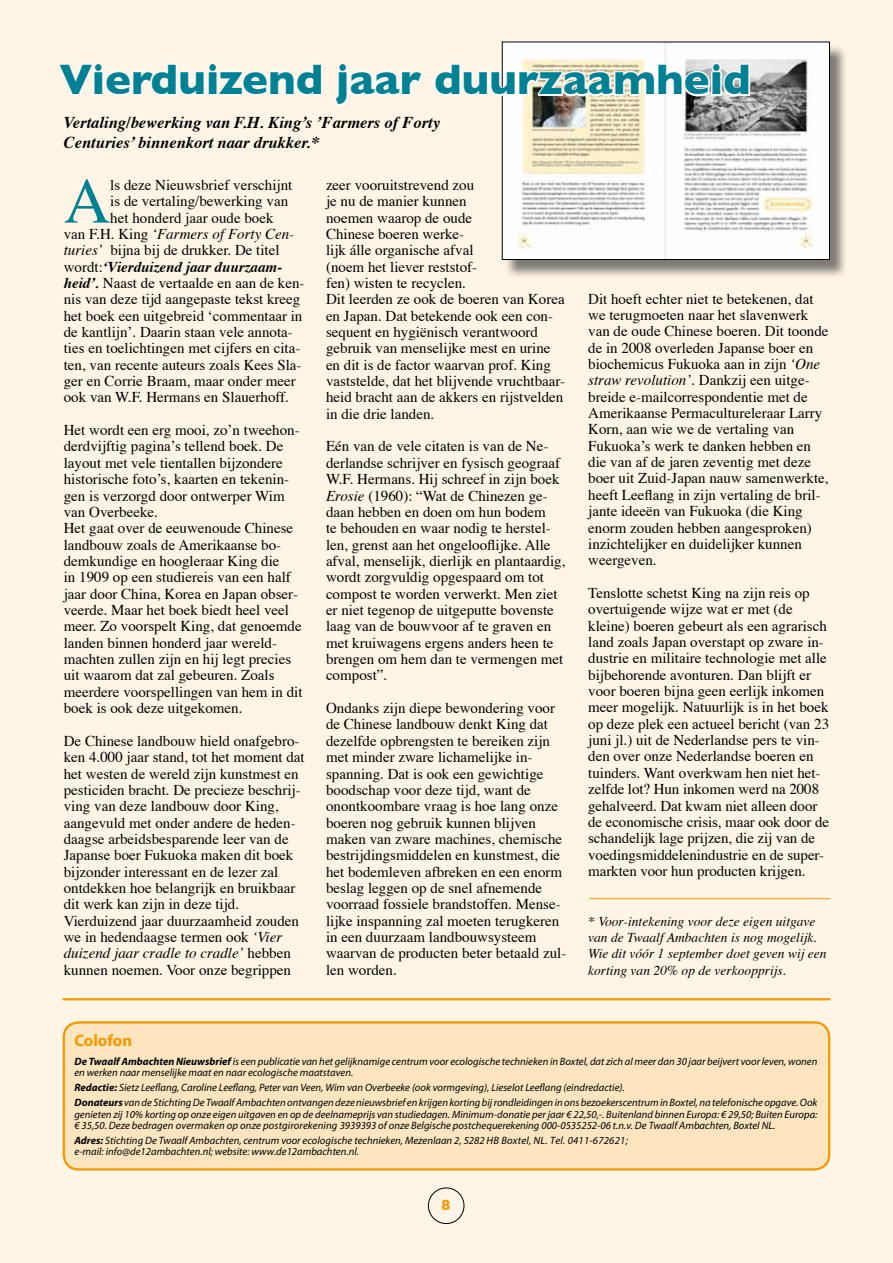
<style>
.page{position:relative;width:893px;height:1263px;background:#fef5e6}
.page>*{position:absolute;margin:0;border:0;box-sizing:border-box;transform-origin:0 0}
.t1{font:64.35px "Times";color:#008193}
.t2{font:700 43.5px "Gill Sans";color:#008193}
.t3{font:italic 700 16.5px/19.5px "Times";color:#000}
.t4{font:700 16.5px "Myriad Pro";color:#f39900}
.t5{font:15px/16.4px "Times";color:#000}
.t6{font:italic 700 15px "Times";color:#000}
.t7{font:italic 15px "Times";color:#000}
.t8{font:700 15px "Gill Sans";color:#f39900}
.t9{font:italic 13.5px/16px "Times";color:#000}
.t10{font:italic 10.65px/11.2px "Myriad Pro";color:#000}
.s1{font-style:normal}
.s2{font-style:italic}
.s3{font-weight:400;font-style:normal}
.s4{font-weight:700;font-style:italic}
.s5{font-weight:700}
</style>
<div class="page">
<div style="left:64px;top:1022px;width:765px;height:147px;background:#fce5bf;border-radius:15px"></div>
<div style="left:63px;top:1021px;width:767px;height:149px;border:2px solid #f39900;border-radius:15px"></div>
<div style="left:428px;top:1187px;width:36px;height:37px;border:1px solid #000;border-radius:50%"></div>
<div style="left:504px;top:44px;width:345px;height:234px;background:#000;opacity:.5"></div>
<img style="left:504px;top:44px;width:324px;height:214px">
<div style="left:502px;top:42px;width:328px;height:218px;border:1px solid #000"></div>
<svg style="left:58px;top:63px;width:265px;height:33px"></svg>
<svg style="left:334px;top:63px;width:89px;height:43px"></svg>
<svg style="left:434px;top:61px;width:317px;height:38px"></svg>
<hr style="left:63px;top:998px;width:767px;height:2px;background:#f39900">
<hr style="left:589px;top:898px;width:241px;height:1px;background:#f39900">
<h2 class="t2" style="left:60px;top:54px;width:693px">Vierduizend jaar duurzaamheid</h2>
<p class="t3" style="left:64px;top:111px;width:378px">Vertaling/bewerking van F.H. King’s ’Farmers of Forty<br>Centuries’ binnenkort naar drukker.*</p>
<h1 class="t1" style="left:64px;top:141px;width:48px">A</h1>
<p class="t5" style="left:110px;top:175px;width:184px">ls deze Nieuwsbrief verschijnt</p>
<p class="t5" style="left:110px;top:192px;width:179px">is de vertaling/bewerking van</p>
<p class="t5" style="left:110px;top:208px;width:165px">het honderd jaar oude boek</p>
<p class="t7" style="left:64px;top:220px;width:232px"><span class="s1">van F.H. King</span> ‘Farmers of Forty Cen-</p>
<p class="t5" style="left:64px;top:241px;width:217px"><span class="s2">turies’</span> bijna bij de drukker. De titel</p>
<p class="t6" style="left:64px;top:252px;width:220px"><span class="s3">wordt:</span>‘Vierduizend jaar duurzaam-</p>
<p class="t5" style="left:64px;top:273px;width:242px"><span class="s4">heid’.</span> Naast de vertaalde en aan de ken-</p>
<p class="t5" style="left:64px;top:290px;width:238px">nis van deze tijd aangepaste tekst kreeg</p>
<p class="t5" style="left:64px;top:306px;width:240px">het boek een uitgebreid ‘commentaar in</p>
<p class="t5" style="left:64px;top:322px;width:231px">de kantlijn’. Daarin staan vele annota-</p>
<p class="t5" style="left:64px;top:339px;width:238px">ties en toelichtingen met cijfers en cita-</p>
<p class="t5" style="left:64px;top:355px;width:239px">ten, van recente auteurs zoals Kees Sla-</p>
<p class="t5" style="left:64px;top:372px;width:234px">ger en Corrie Braam, maar onder meer</p>
<p class="t5" style="left:64px;top:388px;width:227px">ook van W.F. Hermans en Slauerhoff.</p>
<p class="t5" style="left:64px;top:421px;width:240px">Het wordt een erg mooi, zo’n tweehon&shy;derdvijftig pagina’s tellend boek. De layout met vele tientallen bijzondere historische foto’s, kaarten en tekenin&shy;gen is verzorgd door ontwerper Wim van Overbeeke.<br>Het gaat over de eeuwenoude Chinese landbouw zoals de Amerikaanse bo&shy;demkundige en hoogleraar King die<br>in 1909 op een studiereis van een half jaar door China, Korea en Japan obser&shy;veerde. Maar het boek biedt heel veel meer. Zo voorspelt King, dat genoemde landen binnen honderd jaar wereld&shy;machten zullen zijn en hij legt precies uit waarom dat zal gebeuren. Zoals meerdere voorspellingen van hem in dit boek is ook deze uitgekomen.</p>
<p class="t5" style="left:64px;top:731px;width:242px">De Chinese landbouw hield onafgebro&shy;ken 4.000 jaar stand, tot het moment dat het westen de wereld zijn kunstmest en pesticiden bracht. De precieze beschrij&shy;ving van deze landbouw door King, aangevuld met onder andere de heden&shy;daagse arbeidsbesparende leer van de Japanse boer Fukuoka maken dit boek bijzonder interessant en de lezer zal ontdekken hoe belangrijk en bruikbaar dit werk kan zijn in deze tijd.<br>Vierduizend jaar duurzaamheid zouden we in hedendaagse termen ook <span class="s2">‘Vier duizend jaar cradle to cradle’</span> hebben kunnen noemen. Voor onze begrippen</p>
<p class="t5" style="left:326px;top:175px;width:241px">zeer vooruitstrevend zou<br>je nu de manier kunnen<br>noemen waarop de oude<br>Chinese boeren werke-<br>lijk álle organische afval<br>(noem het liever reststof-<br>fen) wisten te recyclen.<br>Dit leerden ze ook de boeren van Korea en Japan. Dat betekende ook een con&shy;sequent en hygiënisch verantwoord gebruik van menselijke mest en urine en dit is de factor waarvan prof. King vaststelde, dat het blijvende vruchtbaar&shy;heid bracht aan de akkers en rijstvelden in die drie landen.</p>
<p class="t5" style="left:326px;top:437px;width:241px">Eén van de vele citaten is van de Ne&shy;derlandse schrijver en fysisch geograaf W.F. Hermans. Hij schreef in zijn boek <span class="s2">Erosie</span> (1960): “Wat de Chinezen ge&shy;daan hebben en doen om hun bodem<br>te behouden en waar nodig te herstel&shy;len, grenst aan het ongelooflijke. Alle afval, menselijk, dierlijk en plantaardig, wordt zorgvuldig opgespaard om tot compost te worden verwerkt. Men ziet er niet tegenop de uitgeputte bovenste laag van de bouwvoor af te graven en met kruiwagens ergens anders heen te brengen om hem dan te vermengen met compost”.</p>
<p class="t5" style="left:326px;top:699px;width:242px">Ondanks zijn diepe bewondering voor de Chinese landbouw denkt King dat dezelfde opbrengsten te bereiken zijn met minder zware lichamelijke in&shy;spanning. Dat is ook een gewichtige boodschap voor deze tijd, want de onontkoombare vraag is hoe lang onze boeren nog gebruik kunnen blijven maken van zware machines, chemische bestrijdingsmiddelen en kunstmest, die het bodemleven afbreken en een enorm beslag leggen op de snel afnemende voorraad fossiele brandstoffen. Mense&shy;lijke inspanning zal moeten terugkeren in een duurzaam landbouwsysteem waarvan de producten beter betaald zul&shy;len worden.</p>
<p class="t5" style="left:588px;top:289px;width:242px">Dit hoeft echter niet te betekenen, dat we terugmoeten naar het slavenwerk van de oude Chinese boeren. Dit toonde de in 2008 overleden Japanse boer en biochemicus Fukuoka aan in zijn <span class="s2">‘One straw revolution’</span>. Dankzij een uitge&shy;breide e-mailcorrespondentie met de Amerikaanse Permacultureleraar Larry Korn, aan wie we de vertaling van Fukuoka’s werk te danken hebben en die van af de jaren zeventig met deze boer uit Zuid-Japan nauw samenwerkte, heeft Leeflang in zijn vertaling de bril&shy;jante ideeën van Fukuoka (die King enorm zouden hebben aangesproken) inzichtelijker en duidelijker kunnen weergeven.</p>
<p class="t5" style="left:588px;top:583px;width:242px">Tenslotte schetst King na zijn reis op overtuigende wijze wat er met (de kleine) boeren gebeurt als een agrarisch land zoals Japan overstapt op zware in&shy;dustrie en militaire technologie met alle bijbehorende avonturen. Dan blijft er voor boeren bijna geen eerlijk inkomen meer mogelijk. Natuurlijk is in het boek op deze plek een actueel bericht (van 23 juni jl.) uit de Nederlandse pers te vin&shy;den over onze Nederlandse boeren en tuinders. Want overkwam hen niet het&shy;zelfde lot? Hun inkomen werd na 2008 gehalveerd. Dat kwam niet alleen door de economische crisis, maar ook door de schandelijk lage prijzen, die zij van de voedingsmiddelenindustrie en de super&shy;markten voor hun producten krijgen.</p>
<p class="t9" style="left:588px;top:913px;width:240px">* Voor-intekening voor deze eigen uitgave van de Twaalf Ambachten is nog mogelijk.<br>Wie dit vóór 1 september doet geven wij een korting van 20% op de verkoopprijs.</p>
<p class="t4" style="left:74px;top:1029px;width:59px">Colofon</p>
<p class="t10" style="left:74px;top:1056px;width:744px"><span class="s5">De Twaalf Ambachten Nieuwsbrief</span> is een publicatie van het gelijknamige centrum voor ecologische technieken in Boxtel, dat zich al meer dan 30 jaar beijvert voor leven, wonen en werken naar menselijke maat en naar ecologische maatstaven.</p>
<p class="t10" style="left:74px;top:1080px;width:745px;line-height:15px"><span class="s5">Redactie:</span> Sietz Leeflang, Caroline Leeflang, Peter van Veen, Wim van Overbeeke (ook vormgeving), Lieselot Leeflang (eindredactie).<br><span class="s5">Donateurs</span> van de Stichting De Twaalf Ambachten ontvangen deze nieuwsbrief en krijgen korting bij rondleidingen in ons bezoekerscentrum in Boxtel, na telefonische opgave. Ook</p>
<p class="t10" style="left:74px;top:1108px;width:744px">genieten zij 10% korting op onze eigen uitgaven en op de deelnameprijs van studiedagen. Minimum-donatie per jaar € 22,50,-. Buitenland binnen Europa: € 29,50; Buiten Europa: € 35,50. Deze bedragen overmaken op onze postgirorekening 3939393 of onze Belgische postchequerekening 000-0535252-06 t.n.v. De Twaalf Ambachten, Boxtel NL.</p>
<p class="t10" style="left:74px;top:1134px;width:555px"><span class="s5">Adres:</span> Stichting De Twaalf Ambachten, centrum voor ecologische technieken, Mezenlaan 2, 5282 HB Boxtel, NL. Tel. 0411-672621; e-mail: info@de12ambachten.nl; website: www.de12ambachten.nl.</p>
<p class="t8" style="left:441px;top:1196px;width:10px">8</p>
</div>
